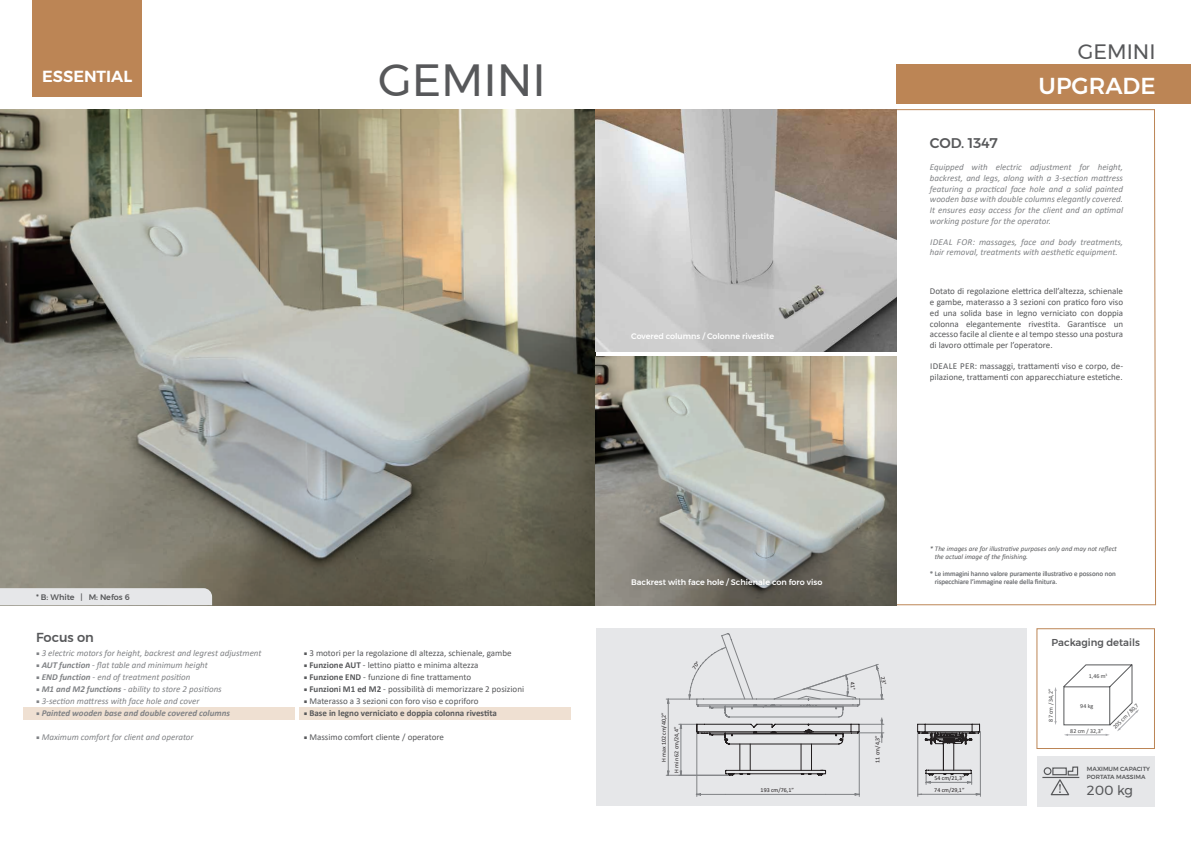
<style>
.page{position:relative;width:1191px;height:842px;background:#fff}
.page>*{position:absolute;margin:0;border:0;box-sizing:border-box;transform-origin:0 0}
.t1{font:45px "Montserrat";color:#57585a}
.t2{font:500 23px "Montserrat";color:#fff}
.t3{font:20.8px "Montserrat";color:#57585a}
.t4{font:600 16px "Montserrat";color:#fff}
.t5{font:500 14px "Montserrat";color:#57585a}
.t6{font:13.3px "Montserrat";color:#57585a}
.t7{font:500 13px "Montserrat";color:#57585a}
.t8{font:500 10px "Montserrat";color:#57585a}
.t9{font:9px/10.8px "Calibri";color:#57585a;text-align:justify}
.t10{font:italic 9px/10.8px "Calibri";color:#808285;text-align:justify}
.t11{font:700 9px "Calibri";color:#57585a}
.t12{font:italic 700 9px "Calibri";color:#808285}
.t13{font:500 8px "Montserrat";color:#fff}
.t14{font:500 8px "Montserrat";color:#57585a}
.t15{font:7px "Calibri";color:#808285}
.t16{font:italic 7px "Calibri";color:#57585a}
.QuoteDimensioni{font:6px "Calibri";color:#231f20}
.t17{font:6px "Calibri";color:#414142}
.t18{font:500 5.9px "Montserrat";color:#57585a}
.s1{font-family:"Minion Pro";font-style:normal}
.s2{font-weight:700}
.s3{font-family:"Minion Pro";font-weight:400;font-style:normal}
.s4{font-family:"Minion Pro"}
.s5{font-family:"Minion Pro";font-weight:400}
</style>
<div class="page">
<div style="left:300px;top:707px;width:271px;height:13px;background:#efe0d2"></div>
<div style="left:23px;top:707px;width:271px;height:13px;background:#efe0d2"></div>
<svg style="left:579px;top:109px;width:577px;height:497px"></svg>
<div style="left:32px;top:0;width:110px;height:96px;background:#bc8555"></div>
<img style="left:0;top:109px;width:595px;height:496px">
<div style="left:0;top:588px;width:212px;height:17px;background:#e6e7e9"></div>
<div style="left:1037px;top:756px;width:117px;height:50px;background:#e6e7e9"></div>
<div style="left:595px;top:628px;width:431px;height:178px;background:#e6e7e9"></div>
<div style="left:1036px;top:628px;width:119px;height:121px;border:1px solid #bc8555"></div>
<hr style="left:1055px;top:690px;width:1px;height:32px;background:#a8a9ad">
<svg style="left:1063px;top:664px;width:76px;height:72px"></svg>
<img style="left:595px;top:109px;width:301px;height:243px">
<img style="left:595px;top:356px;width:301px;height:249px">
<hr style="left:1042px;top:777px;width:37px;height:1px;background:#57585a">
<div style="left:1043px;top:767px;width:8px;height:8px;border:1px solid #57585a;border-radius:50%"></div>
<svg style="left:1050px;top:766px;width:28px;height:29px"></svg>
<div style="left:896px;top:64px;width:295px;height:40px;background:#bc8555"></div>
<svg style="left:666px;top:633px;width:315px;height:164px"></svg>
<p class="t4" style="left:42px;top:64px;width:91px">ESSENTIAL</p>
<p class="t1" style="left:378px;top:46px;width:169px">GEMINI</p>
<p class="t14" style="left:36px;top:591px;width:95px">* B: White | M: Nefos 6</p>
<p class="t7" style="left:36px;top:627px;width:59px">Focus on</p>
<p class="t10" style="left:36px;top:647px;width:227px"><span class="s1">■</span> 3 electric motors for height, backrest and legrest adjustment</p>
<p class="t10" style="left:36px;top:659px;width:173px"><span class="s1">■</span> <span class="s2">AUT function</span> - flat table and minimum height</p>
<p class="t10" style="left:36px;top:671px;width:156px"><span class="s1">■</span> <span class="s2">END function</span> - end of treatment position</p>
<p class="t10" style="left:36px;top:683px;width:187px"><span class="s1">■</span> <span class="s2">M1 and M2 functions</span> - ability to store 2 positions</p>
<p class="t10" style="left:36px;top:695px;width:165px"><span class="s1">■</span> 3-section mattress with face hole and cover</p>
<p class="t12" style="left:36px;top:707px;width:196px"><span class="s3">■</span> Painted wooden base and double covered columns</p>
<p class="t10" style="left:36px;top:731px;width:159px"><span class="s1">■</span> Maximum comfort for client and operator</p>
<p class="t9" style="left:304px;top:648px;width:209px"><span class="s4">■</span> 3 motori per la regolazione dI altezza, schienale, gambe</p>
<p class="t9" style="left:304px;top:660px;width:176px"><span class="s4">■</span> <span class="s2">Funzione AUT</span> - lettino piatto e minima altezza</p>
<p class="t9" style="left:304px;top:672px;width:169px"><span class="s4">■</span> <span class="s2">Funzione END</span> - funzione di fine trattamento</p>
<p class="t9" style="left:304px;top:684px;width:222px"><span class="s4">■</span> <span class="s2">Funzioni M1 ed M2</span> - possibilità di memorizzare 2 posizioni</p>
<p class="t9" style="left:304px;top:696px;width:176px"><span class="s4">■</span> Materasso a 3 sezioni con foro viso e copriforo</p>
<p class="t11" style="left:304px;top:706px;width:194px"><span class="s5">■</span> Base in legno verniciato e doppia colonna rivestita</p>
<p class="t9" style="left:304px;top:731px;width:142px"><span class="s4">■</span> Massimo comfort cliente / operatore</p>
<p class="t13" style="left:631px;top:330px;width:144px">Covered columns / Colonne rivestite</p>
<p class="t3" style="left:1078px;top:35px;width:79px">GEMINI</p>
<p class="t5" style="left:930px;top:132px;width:70px">COD. 1347</p>
<p class="t2" style="left:1038px;top:68px;width:118px">UPGRADE</p>
<p class="t10" style="left:930px;top:161px;width:195px">Equipped with electric adjustment for height, backrest, and legs, along with a 3-section mattress featuring a practical face hole and a solid painted wooden base with double columns elegantly covered.<br>It ensures easy access for the client and an optimal working posture for the operator.</p>
<p class="t10" style="left:930px;top:236px;width:195px">IDEAL FOR: massages, face and body treatments, hair removal, treatments with aesthetic equipment.</p>
<p class="t9" style="left:930px;top:286px;width:195px">Dotato di regolazione elettrica dell’altezza, schienale e gambe, materasso a 3 sezioni con pratico foro viso ed una solida base in legno verniciato con doppia colonna elegantemente rivestita. Garantisce un accesso facile al cliente e al tempo stesso una postura di lavoro ottimale per l’operatore.</p>
<p class="t9" style="left:930px;top:361px;width:195px">IDEALE PER: massaggi, trattamenti viso e corpo, de&shy;pilazione, trattamenti con apparecchiature estetiche.</p>
<p class="t13" style="left:631px;top:576px;width:193px">Backrest with face hole / Schienale con foro viso</p>
<p class="QuoteDimensioni" style="left:660px;top:762px;width:51px;rotate:-90deg">H max 102 cm/40,2”</p>
<p class="QuoteDimensioni" style="left:672px;top:773px;width:47px;rotate:-90deg">H min 62 cm/24,4”</p>
<p class="QuoteDimensioni" style="left:760px;top:786px;width:35px">193 cm/76,1”</p>
<p class="QuoteDimensioni" style="left:873px;top:762px;width:29px;rotate:-90deg">11 cm/4,3”</p>
<p class="t16" style="left:930px;top:544px;width:188px">* The images are for illustrative purposes only and may not reflect</p>
<p class="t16" style="left:934px;top:552px;width:95px">the actual image of the finishing.</p>
<p class="t15" style="left:930px;top:569px;width:187px">* Le immagini hanno valore puramente illustrativo e possono non</p>
<p class="t15" style="left:934px;top:577px;width:124px">rispecchiare l’immagine reale della finitura.</p>
<p class="t8" style="left:1051px;top:634px;width:90px">Packaging details</p>
<p class="QuoteDimensioni" style="left:934px;top:774px;width:32px">54 cm/21,3”</p>
<p class="QuoteDimensioni" style="left:934px;top:786px;width:32px">74 cm/29,1”</p>
<p class="t17" style="left:1046px;top:721px;width:34px;rotate:-90deg">87 cm / 34,2”</p>
<p class="t17" style="left:1088px;top:672px;width:20px">1,46 m<sup>3</sup></p>
<p class="t17" style="left:1080px;top:702px;width:14px">94 kg</p>
<p class="t17" style="left:1070px;top:727px;width:34px">82 cm / 32,3”</p>
<p class="t17" style="left:1111px;top:725px;width:35px;rotate:-45deg">205 cm / 80,7</p>
<p class="t18" style="left:1087px;top:765px;width:65px">MAXIMUM CAPACITY</p>
<p class="t18" style="left:1087px;top:772px;width:60px">PORTATA MASSIMA</p>
<p class="t6" style="left:1087px;top:780px;width:48px">200 kg</p>
</div>
